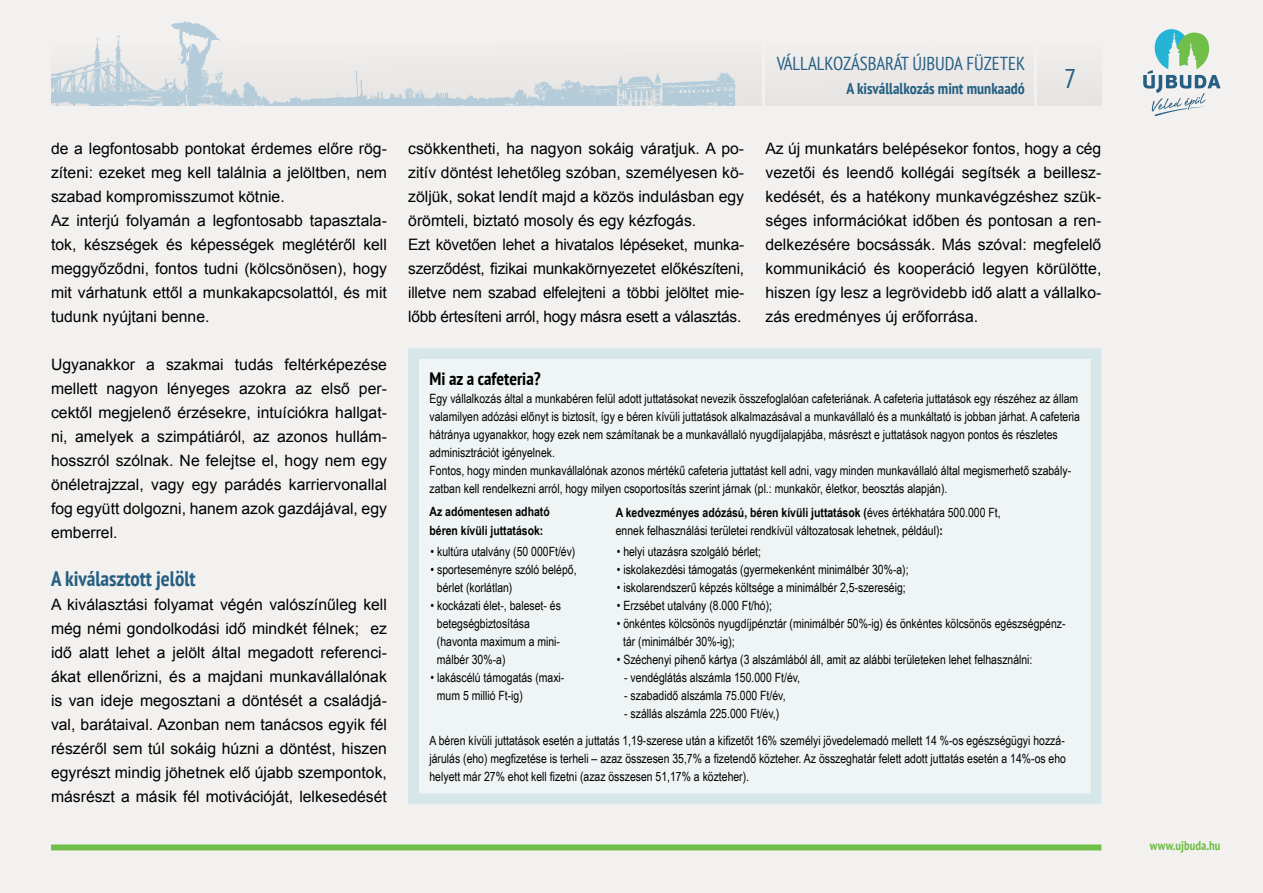
<style>
.page{position:relative;width:1263px;height:893px;background:#f3f1ef}
.page>*{position:absolute;margin:0;border:0;box-sizing:border-box;transform-origin:0 0}
.t1{font:condensed 27px "PT Sans";color:#265f82}
.t2{font:700 condensed 21px "PT Sans";color:#265f82}
.t3{font:condensed 18.75px "PT Sans";color:#265f82}
.t4{font:700 condensed 18px "PT Sans";color:#000}
.t5{font:15.75px/24px "Arial";color:#000;text-align:justify}
.t6{font:700 condensed 15.75px "PT Sans";color:#265f82}
.t7{font:12.75px/18px "Arial Narrow";color:#000}
.t8{font:700 12.75px/18px "Arial Narrow";color:#000}
.t9{font:700 condensed 12.75px "PT Sans";color:#71bf49}
.s1{font-weight:700}
</style>
<div class="page">
<div style="left:765px;top:43px;width:268px;height:63px;background:#ebe9e8"></div>
<div style="left:51px;top:43px;width:710px;height:63px;background:#edebea"></div>
<div style="left:1037px;top:43px;width:64px;height:63px;background:#ebe9e8"></div>
<svg style="left:1143px;top:29px;width:77px;height:87px"></svg>
<div style="left:51px;top:844px;width:1050px;height:6px;background:#71bf49"></div>
<img style="left:51px;top:35px;width:97px;height:71px">
<img style="left:580px;top:71px;width:156px;height:35px">
<img style="left:237px;top:70px;width:343px;height:36px">
<img style="left:148px;top:21px;width:89px;height:85px">
<div style="left:408px;top:348px;width:693px;height:456px;background:#eff4f5;border:11px solid #d6e6e9"></div>
<p class="t5" style="left:51px;top:136px;width:337px;text-align:left">de a legfontosabb pontokat érdemes előre rög&shy;zíteni: ezeket meg kell találnia a jelöltben, nem szabad kompromisszumot kötnie.<br>Az interjú folyamán a legfontosabb tapasztala&shy;tok, készségek és képességek meglétéről kell meggyőződni, fontos tudni (kölcsönösen), hogy mit várhatunk ettől a munkakapcsolattól, és mit tudunk nyújtani benne.</p>
<p class="t5" style="left:51px;top:352px;width:337px">Ugyanakkor a szakmai tudás feltérképezése mellett nagyon lényeges azokra az első per&shy;cektől megjelenő érzésekre, intuíciókra hallgat&shy;ni, amelyek a szimpátiáról, az azonos hullám&shy;hosszról szólnak. Ne felejtse el, hogy nem egy önéletrajzzal, vagy egy parádés karriervonallal fog együtt dolgozni, hanem azok gazdájával, egy emberrel.</p>
<h2 class="t2" style="left:51px;top:564px;width:146px">A kiválasztott jelölt</h2>
<p class="t5" style="left:51px;top:592px;width:337px">A kiválasztási folyamat végén valószínűleg kell még némi gondolkodási idő mindkét félnek; ez idő alatt lehet a jelölt által megadott referenci&shy;ákat ellenőrizni, és a majdani munkavállalónak is van ideje megosztani a döntését a családjá&shy;val, barátaival. Azonban nem tanácsos egyik fél részéről sem túl sokáig húzni a döntést, hiszen egyrészt mindig jöhetnek elő újabb szempontok, másrészt a másik fél motivációját, lelkesedését</p>
<p class="t5" style="left:408px;top:136px;width:337px;text-align:left">csökkentheti, ha nagyon sokáig váratjuk. A po&shy;zitív döntést lehetőleg szóban, személyesen kö&shy;zöljük, sokat lendít majd a közös indulásban egy örömteli, biztató mosoly és egy kézfogás.<br>Ezt követően lehet a hivatalos lépéseket, munka&shy;szerződést, fizikai munkakörnyezetet előkészíteni, illetve nem szabad elfelejteni a többi jelöltet mie&shy;lőbb értesíteni arról, hogy másra esett a választás.</p>
<h3 class="t3" style="left:777px;top:51px;width:250px">VÁLLALKOZÁSBARÁT ÚJBUDA FÜZETEK</h3>
<p class="t6" style="left:846px;top:78px;width:180px">A kisvállalkozás mint munkaadó</p>
<h1 class="t1" style="left:1064px;top:61px;width:14px">7</h1>
<p class="t5" style="left:765px;top:136px;width:337px">Az új munkatárs belépésekor fontos, hogy a cég vezetői és leendő kollégái segítsék a beillesz&shy;kedését, és a hatékony munkavégzéshez szük&shy;séges információkat időben és pontosan a ren&shy;delkezésére bocsássák. Más szóval: megfelelő kommunikáció és kooperáció legyen körülötte, hiszen így lesz a legrövidebb idő alatt a vállalko&shy;zás eredményes új erőforrása.</p>
<h3 class="t4" style="left:429px;top:367px;width:113px">Mi az a cafeteria?</h3>
<p class="t7" style="left:429px;top:389px;width:652px">Egy vállalkozás által a munkabéren felül adott juttatásokat nevezik összefoglalóan cafeteriának. A cafeteria juttatások egy részéhez az állam valamilyen adózási előnyt is biztosít, így e béren kívüli juttatások alkalmazásával a munkavállaló és a munkáltató is jobban járhat. A cafeteria hátránya ugyanakkor, hogy ezek nem számítanak be a munkavállaló nyugdíjalapjába, másrészt e juttatások nagyon pontos és részletes adminisztrációt igényelnek.<br>Fontos, hogy minden munkavállalónak azonos mértékű cafeteria juttatást kell adni, vagy minden munkavállaló által megismerhető szabály&shy;zatban kell rendelkezni arról, hogy milyen csoportosítás szerint járnak (pl.: munkakör, életkor, beosztás alapján).</p>
<p class="t8" style="left:429px;top:502px;width:122px">Az adómentesen adható béren kívüli juttatások:</p>
<p class="t7" style="left:431px;top:542px;width:146px">• kultúra utalvány (50 000Ft/év)</p>
<p class="t7" style="left:437px;top:560px;width:141px;text-indent:-6px">• sporteseményre szóló belépő, bérlet (korlátlan)</p>
<p class="t7" style="left:437px;top:596px;width:125px;text-indent:-6px">• kockázati élet-, baleset- és betegségbiztosítása (havonta maximum a mini&shy;málbér 30%-a)</p>
<p class="t7" style="left:437px;top:668px;width:129px;text-indent:-6px">• lakáscélú támogatás (maxi&shy;mum 5 millió Ft-ig)</p>
<p class="t7" style="left:616px;top:503px;width:386px"><span class="s1">A kedvezményes adózású, béren kívüli juttatások (</span>éves értékhatára 500.000 Ft, ennek felhasználási területei rendkívül változatosak lehetnek, például)<span class="s1">:</span></p>
<p class="t7" style="left:617px;top:542px;width:146px">• helyi utazásra szolgáló bérlet;</p>
<p class="t7" style="left:617px;top:560px;width:293px">• iskolakezdési támogatás (gyermekenként minimálbér 30%-a);</p>
<p class="t7" style="left:617px;top:578px;width:290px">• iskolarendszerű képzés költsége a minimálbér 2,5-szereséig;</p>
<p class="t7" style="left:617px;top:596px;width:157px">• Erzsébet utalvány (8.000 Ft/hó);</p>
<p class="t7" style="left:623px;top:614px;width:444px;text-indent:-6px">• önkéntes kölcsönös nyugdíjpénztár (minimálbér 50%-ig) és önkéntes kölcsönös egészségpénz&shy;tár (minimálbér 30%-ig);</p>
<p class="t7" style="left:617px;top:650px;width:417px">• Széchenyi pihenő kártya (3 alszámlából áll, amit az alábbi területeken lehet felhasználni:</p>
<p class="t7" style="left:624px;top:668px;width:177px">- vendéglátás alszámla 150.000 Ft/év,</p>
<p class="t7" style="left:624px;top:686px;width:163px">- szabadidő alszámla 75.000 Ft/év,</p>
<p class="t7" style="left:624px;top:704px;width:156px">- szállás alszámla 225.000 Ft/év,)</p>
<p class="t7" style="left:429px;top:730px;width:638px;text-align:justify">A béren kívüli juttatások esetén a juttatás 1,19-szerese után a kifizetőt 16% személyi jövedelemadó mellett 14 %-os egészségügyi hozzá&shy;járulás (eho) megfizetése is terheli – azaz összesen 35,7% a fizetendő közteher. Az összeghatár felett adott juttatás esetén a 14%-os eho helyett már 27% ehot kell fizetni (azaz összesen 51,17% a közteher).</p>
<p class="t9" style="left:1150px;top:838px;width:72px">www.ujbuda.hu</p>
</div>
